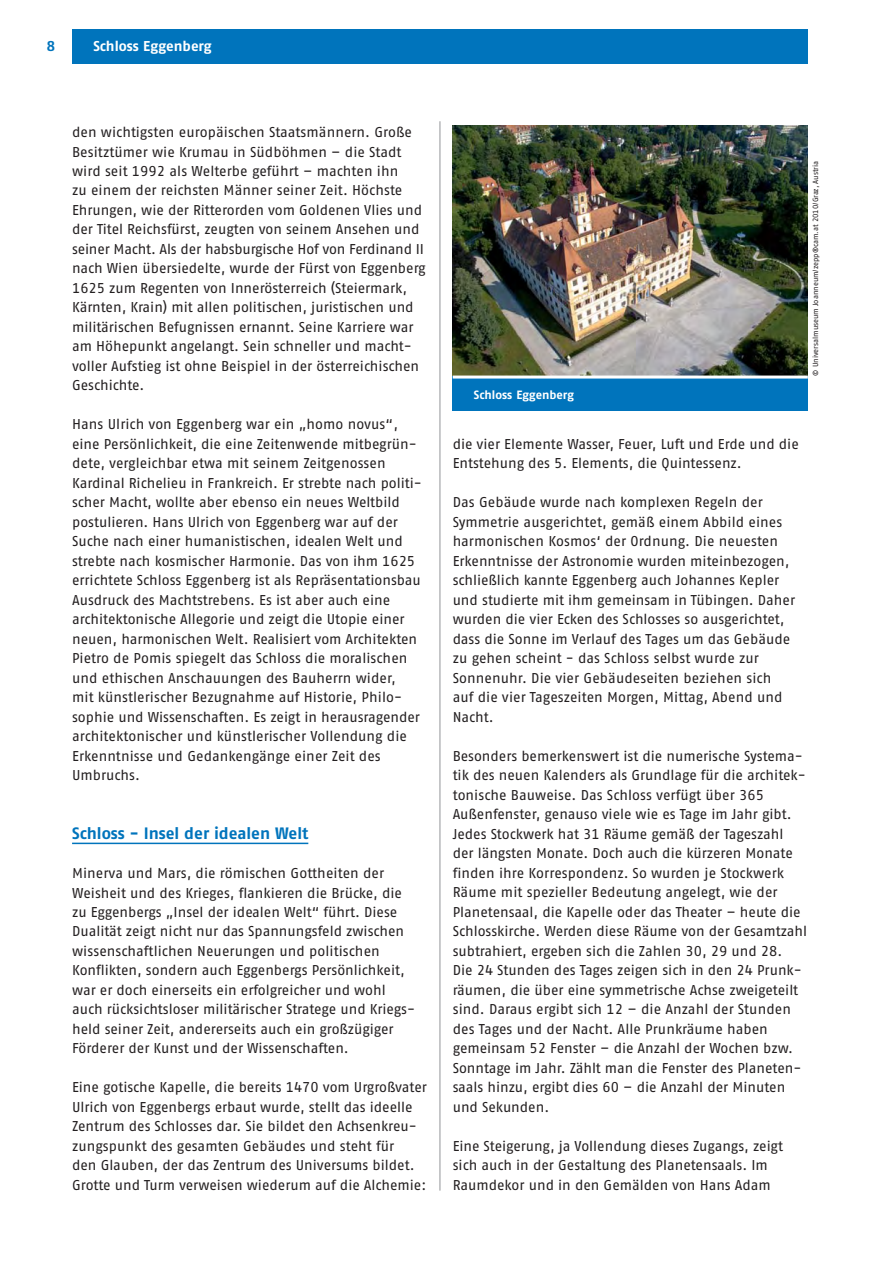
<style>
.page{position:relative;width:893px;height:1263px;background:#fff}
.page>*{position:absolute;margin:0;border:0;box-sizing:border-box;transform-origin:0 0}
.t1{font:16.5px "Fago No Bold Tf";color:#0074bc}
.t2{font:14.25px/19.5px "Fago No Regular Tf";color:#231f20}
.t3{font:14.25px "Fago No Bold Tf";color:#fff}
.t4{font:14.25px "Fago No Bold Tf";color:#0074bc}
.t5{font:12px "Fago No Bold Tf";color:#fff}
.t6{font:7.5px "Fago No Regular Tf";color:#231f20}
</style>
<div class="page">
<hr style="left:72px;top:843px;width:236px;height:1px;background:#0074bc">
<hr style="left:440px;top:121px;width:1px;height:1070px;background:#939598">
<div style="left:72px;top:30px;width:736px;height:34px;background:#0074bc"></div>
<img style="left:453px;top:126px;width:355px;height:250px">
<div style="left:453px;top:377px;width:355px;height:34px;background:#0074bc"></div>
<hr style="left:453px;top:376px;width:355px;height:3px;background:#fff">
<p class="t4" style="left:47px;top:41px;width:10px">8</p>
<p class="t3" style="left:93px;top:41px;width:120px">Schloss Eggenberg</p>
<p class="t2" style="left:72px;top:124px;width:355px">den wichtigsten europäischen Staatsmännern. Große Besitztümer wie Krumau in Südböhmen – die Stadt wird seit 1992 als Welterbe geführt – machten ihn<br>zu einem der reichsten Männer seiner Zeit. Höchste Ehrungen, wie der Ritterorden vom Goldenen Vlies und der Titel Reichsfürst, zeugten von seinem Ansehen und seiner Macht. Als der habsburgische Hof von Ferdinand II nach Wien übersiedelte, wurde der Fürst von Eggenberg 1625 zum Regenten von Innerösterreich (Steiermark, Kärnten, Krain) mit allen politischen, juristischen und militärischen Befugnissen ernannt. Seine Karriere war am Höhepunkt angelangt. Sein schneller und macht&shy;voller Aufstieg ist ohne Beispiel in der österreichischen Geschichte.</p>
<p class="t2" style="left:72px;top:416px;width:351px">Hans Ulrich von Eggenberg war ein „homo novus“, eine Persönlichkeit, die eine Zeitenwende mitbegrün&shy;dete, vergleichbar etwa mit seinem Zeitgenossen Kardinal Richelieu in Frankreich. Er strebte nach politi&shy;scher Macht, wollte aber ebenso ein neues Weltbild postulieren. Hans Ulrich von Eggenberg war auf der Suche nach einer humanistischen, idealen Welt und strebte nach kosmischer Harmonie. Das von ihm 1625 errichtete Schloss Eggenberg ist als Repräsentationsbau Ausdruck des Machtstrebens. Es ist aber auch eine architektonische Allegorie und zeigt die Utopie einer neuen, harmonischen Welt. Realisiert vom Architekten Pietro de Pomis spiegelt das Schloss die moralischen und ethischen Anschauungen des Bauherrn wider,<br>mit künstlerischer Bezugnahme auf Historie, Philo&shy;sophie und Wissenschaften. Es zeigt in herausragender architektonischer und künstlerischer Vollendung die Erkenntnisse und Gedankengänge einer Zeit des Umbruchs.</p>
<p class="t1" style="left:72px;top:827px;width:238px">Schloss - Insel der idealen Welt</p>
<p class="t2" style="left:72px;top:865px;width:344px">Minerva und Mars, die römischen Gottheiten der Weisheit und des Krieges, flankieren die Brücke, die zu Eggenbergs „Insel der idealen Welt“ führt. Diese Dualität zeigt nicht nur das Spannungsfeld zwischen wissenschaftlichen Neuerungen und politischen Konflikten, sondern auch Eggenbergs Persönlichkeit, war er doch einerseits ein erfolgreicher und wohl auch rücksichtsloser militärischer Stratege und Kriegs&shy;held seiner Zeit, andererseits auch ein großzügiger Förderer der Kunst und der Wissenschaften.</p>
<p class="t2" style="left:72px;top:1079px;width:356px">Eine gotische Kapelle, die bereits 1470 vom Urgroßvater Ulrich von Eggenbergs erbaut wurde, stellt das ideelle Zentrum des Schlosses dar. Sie bildet den Achsenkreu&shy;zungspunkt des gesamten Gebäudes und steht für<br>den Glauben, der das Zentrum des Universums bildet.<br>Grotte und Turm verweisen wiederum auf die Alchemie:</p>
<p class="t5" style="left:474px;top:390px;width:102px">Schloss Eggenberg</p>
<p class="t6" style="left:813px;top:376px;width:216px;rotate:-90deg">© Universalmuseum Joanneum/zepp®cam.at 2010/Graz, Austria</p>
<p class="t2" style="left:453px;top:435px;width:348px">die vier Elemente Wasser, Feuer, Luft und Erde und die<br>Entstehung des 5. Elements, die Quintessenz.</p>
<p class="t2" style="left:453px;top:494px;width:344px">Das Gebäude wurde nach komplexen Regeln der Symmetrie ausgerichtet, gemäß einem Abbild eines harmonischen Kosmos‘ der Ordnung. Die neuesten Erkenntnisse der Astronomie wurden miteinbezogen, schließlich kannte Eggenberg auch Johannes Kepler und studierte mit ihm gemeinsam in Tübingen. Daher wurden die vier Ecken des Schlosses so ausgerichtet, dass die Sonne im Verlauf des Tages um das Gebäude zu gehen scheint - das Schloss selbst wurde zur Sonnenuhr. Die vier Gebäudeseiten beziehen sich auf die vier Tageszeiten Morgen, Mittag, Abend und Nacht.</p>
<p class="t2" style="left:453px;top:747px;width:356px">Besonders bemerkenswert ist die numerische Systema&shy;tik des neuen Kalenders als Grundlage für die architek&shy;tonische Bauweise. Das Schloss verfügt über 365<br>Außenfenster, genauso viele wie es Tage im Jahr gibt.<br>Jedes Stockwerk hat 31 Räume gemäß der Tageszahl der längsten Monate. Doch auch die kürzeren Monate finden ihre Korrespondenz. So wurden je Stockwerk Räume mit spezieller Bedeutung angelegt, wie der Planetensaal, die Kapelle oder das Theater – heute die Schlosskirche. Werden diese Räume von der Gesamtzahl subtrahiert, ergeben sich die Zahlen 30, 29 und 28.<br>Die 24 Stunden des Tages zeigen sich in den 24 Prunk&shy;räumen, die über eine symmetrische Achse zweigeteilt sind. Daraus ergibt sich 12 – die Anzahl der Stunden des Tages und der Nacht. Alle Prunkräume haben gemeinsam 52 Fenster – die Anzahl der Wochen bzw.<br>Sonntage im Jahr. Zählt man die Fenster des Planeten&shy;saals hinzu, ergibt dies 60 – die Anzahl der Minuten und Sekunden.</p>
<p class="t2" style="left:453px;top:1137px;width:332px">Eine Steigerung, ja Vollendung dieses Zugangs, zeigt sich auch in der Gestaltung des Planetensaals. Im<br>Raumdekor und in den Gemälden von Hans Adam</p>
</div>
